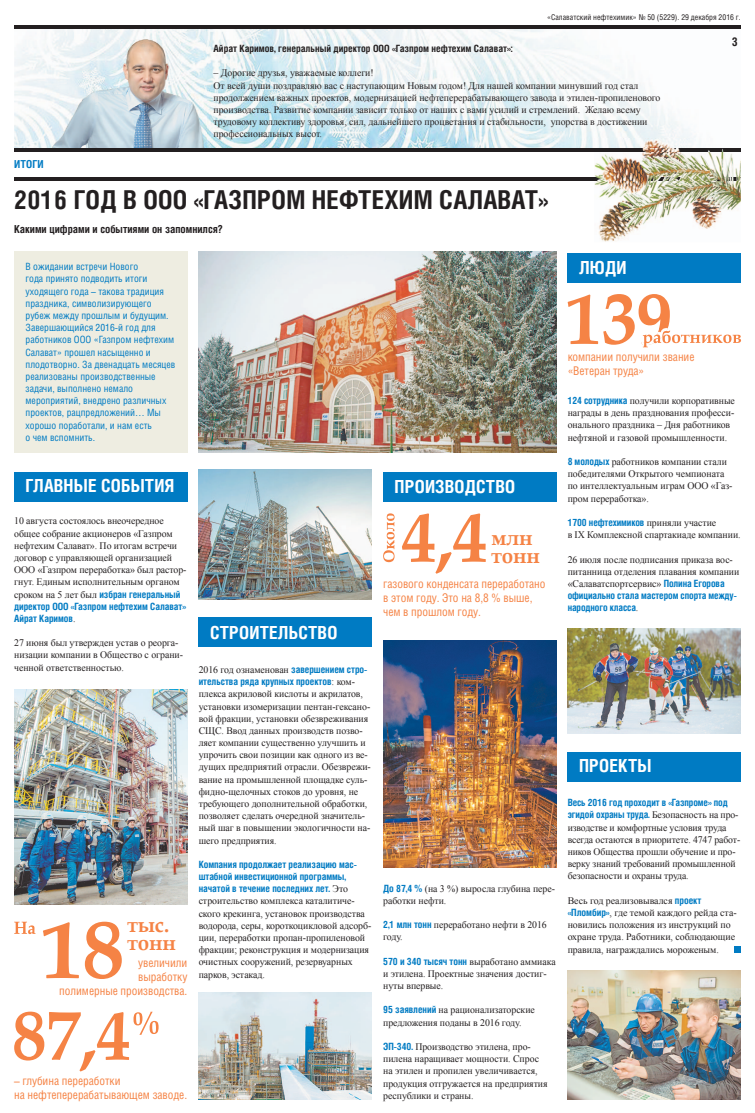
<style>
.page{position:relative;width:755px;height:1113px;background:#fff}
.page>*{position:absolute;margin:0;border:0;box-sizing:border-box;transform-origin:0 0}
.t1{font:700 26px "Helios Cond";letter-spacing:.01em;color:#231f20}
.t2{font:700 21px/18px "Book Antiqua";letter-spacing:-.005em;color:#f58345}
.t3{font:700 18px "Helios Cond";letter-spacing:.01em;color:#fff}
.t4{font:12px/14px "Helios Cond";letter-spacing:-.005em;color:#f58345}
.t5{font:700 12px "Helios Cond";color:#231f20}
.t6{font:700 11px "Helios Cond";color:#231f20}
.t7{font:700 11px "Helios Cond";letter-spacing:.01em;color:#007bc3}
.t8{font:10px/12.2px "Times New Roman";letter-spacing:-.005em;color:#231f20}
.t9{font:10px/12.2px "Helios Cond";color:#007bc3}
.t10{font:700 10px/12.2px "Helios Cond";letter-spacing:-.005em;color:#007bc3}
.t11{font:700 10px "Helios Cond";color:#231f20}
.t12{font:8px "Helios Cond";color:#231f20}
.s1{font-family:"Times New Roman";font-weight:400;color:#231f20}
.s2{font-family:"Helios Cond";font-weight:700;color:#007bc3}
</style>
<div class="page">
<img style="left:14px;top:29px;width:682px;height:119px">
<img style="left:47px;top:39px;width:159px;height:109px">
<div style="left:14px;top:251px;width:173px;height:201px;background:#eeede1"></div>
<div style="left:14px;top:472px;width:173px;height:30px;background:#007bc3"></div>
<div style="left:198px;top:617px;width:173px;height:30px;background:#007bc3"></div>
<div style="left:383px;top:472px;width:173px;height:30px;background:#007bc3"></div>
<div style="left:567px;top:253px;width:173px;height:30px;background:#007bc3"></div>
<div style="left:567px;top:751px;width:173px;height:30px;background:#007bc3"></div>
<hr style="left:14px;top:148px;width:580px;height:3px;background:#231f20">
<hr style="left:14px;top:177px;width:726px;height:3px;background:#231f20">
<hr style="left:14px;top:26px;width:726px;height:3px;background:#231f20">
<img style="left:198px;top:251px;width:358px;height:201px">
<img style="left:567px;top:970px;width:173px;height:129px">
<img style="left:14px;top:689px;width:173px;height:215px">
<img style="left:198px;top:469px;width:173px;height:130px">
<img style="left:198px;top:992px;width:173px;height:107px">
<img style="left:383px;top:640px;width:173px;height:227px">
<img style="left:567px;top:628px;width:173px;height:106px">
<svg style="left:14px;top:1011px;width:144px;height:60px"></svg>
<svg style="left:402px;top:513px;width:83px;height:61px"></svg>
<svg style="left:383px;top:513px;width:11px;height:49px"></svg>
<svg style="left:567px;top:294px;width:173px;height:53px"></svg>
<img style="left:594px;top:139px;width:146px;height:103px">
<img style="left:594px;top:148px;width:146px;height:1px">
<img style="left:594px;top:177px;width:146px;height:3px">
<svg style="left:14px;top:921px;width:21px;height:13px"></svg>
<svg style="left:43px;top:921px;width:79px;height:58px"></svg>
<div style="left:733px;top:945px;width:7px;height:7px;background:#007bc3"></div>
<p class="t12" style="left:547px;top:12px;width:195px">«Салаватский нефтехимик» № 50 (5229). 29 декабря 2016 г.</p>
<p class="t5" style="left:731px;top:33px;width:7px">3</p>
<p class="t11" style="left:213px;top:42px;width:300px">Айрат Каримов, генеральный директор ООО «Газпром нефтехим Салават»:</p>
<p class="t8" style="left:213px;top:67px;width:448px">– Дорогие друзья, уважаемые коллеги!<br>От всей души поздравляю вас с наступающим Новым годом! Для нашей компании минувший год стал продолжением важных проектов, модернизацией нефтеперерабатывающего завода и этилен-пропиленового производства. Развитие компании зависит только от наших с вами усилий и стремлений. Желаю всему трудовому коллективу здоровья, сил, дальнейшего процветания и стабильности, упорства в достижении профессиональных высот.</p>
<p class="t7" style="left:14px;top:157px;width:31px">ИТОГИ</p>
<h1 class="t1" style="left:14px;top:182px;width:535px">2016 ГОД В ООО «ГАЗПРОМ НЕФТЕХИМ САЛАВАТ»</h1>
<p class="t6" style="left:14px;top:222px;width:210px">Какими цифрами и событиями он запомнился?</p>
<p class="t9" style="left:26px;top:260px;width:151px">В ожидании встречи Нового<br>года принято подводить итоги уходящего года – такова традиция праздника, символизирующего рубеж между прошлым и будущим.<br>Завершающийся 2016-й год для работников ООО «Газпром нефтехим<br>Салават» прошел насыщенно и плодотворно. За двенадцать месяцев реализованы производственные задачи, выполнено немало мероприятий, внедрено различных проектов, рацпредложений… Мы хорошо поработали, и нам есть<br>о чем вспомнить.</p>
<h3 class="t3" style="left:26px;top:473px;width:150px">ГЛАВНЫЕ СОБЫТИЯ</h3>
<h3 class="t3" style="left:394px;top:474px;width:122px">ПРОИЗВОДСТВО</h3>
<p class="t8" style="left:14px;top:515px;width:174px">10 августа состоялось внеочередное общее собрание акционеров «Газпром нефтехим Салават». По итогам встречи договор с управляющей организацией ООО «Газпром переработка» был растор&shy;гнут. Единым исполнительным органом</p>
<p class="t10" style="left:14px;top:588px;width:173px"><span class="s1">сроком на 5 лет был</span> избран генеральный директор ООО «Газпром нефтехим Салават»<br>Айрат Каримов<span class="s1">.</span></p>
<p class="t8" style="left:14px;top:636px;width:170px">27 июня был утвержден устав о реорга&shy;низации компании в Общество с ограни&shy;ченной ответственностью.</p>
<h2 class="t2" style="left:127px;top:916px;width:50px">тыс. тонн</h2>
<p class="t4" style="left:59px;top:955px;width:129px;text-align:right">увеличили<br>выработку<br>полимерные производства.</p>
<h3 class="t3" style="left:210px;top:621px;width:129px">СТРОИТЕЛЬСТВО</h3>
<p class="t8" style="left:198px;top:663px;width:170px">2016 год ознаменован <span class="s2">завершением стро-</span></p>
<p class="t10" style="left:198px;top:675px;width:158px">ительства ряда крупных проектов<span class="s1">: ком-</span></p>
<p class="t8" style="left:198px;top:687px;width:173px">плекса акриловой кислоты и акрилатов, установки изомеризации пентан-гексано&shy;вой фракции, установки обезвреживания СЩС. Ввод данных производств позво&shy;ляет компании существенно улучшить и упрочить свои позиции как одного из ве&shy;дущих предприятий отрасли. Обезврежи&shy;вание на промышленной площадке суль&shy;фидно-щелочных стоков до уровня, не требующего дополнительной обработки, позволяет сделать очередной значитель&shy;ный шаг в повышении экологичности на&shy;шего предприятия.</p>
<p class="t10" style="left:198px;top:858px;width:160px">Компания продолжает реализацию мас&shy;штабной инвестиционной программы, начатой в течение последних лет. <span class="s1">Это</span></p>
<p class="t8" style="left:198px;top:895px;width:174px">строительство комплекса каталитиче&shy;ского крекинга, установок производства водорода, серы, короткоцикловой адсорб&shy;ции, переработки пропан-пропиленовой фракции; реконструкция и модернизация очистных сооружений, резервуарных парков, эстакад.</p>
<p class="t4" style="left:14px;top:1073px;width:174px">– глубина переработки<br>на нефтеперерабатывающем заводе.</p>
<h2 class="t2" style="left:491px;top:528px;width:50px">млн тонн</h2>
<p class="t4" style="left:383px;top:577px;width:164px">газового конденсата переработано в этом году. Это на 8,8 % выше, чем в прошлом году.</p>
<p class="t8" style="left:383px;top:882px;width:173px"><span class="s2">До 87,4 %</span> (на 3 %) выросла глубина пере&shy;работки нефти.</p>
<p class="t8" style="left:383px;top:918px;width:165px"><span class="s2">2,1 млн тонн</span> переработано нефти в 2016 году.</p>
<p class="t8" style="left:383px;top:955px;width:174px"><span class="s2">570 и 340 тысяч тонн</span> выработано аммиака и этилена. Проектные значения достиг&shy;нуты впервые.</p>
<p class="t8" style="left:383px;top:1003px;width:153px"><span class="s2">95 заявлений</span> на рационализаторские предложения поданы в 2016 году.</p>
<p class="t8" style="left:383px;top:1040px;width:166px"><span class="s2">ЭП-340.</span> Производство этилена, про&shy;пилена наращивает мощности. Спрос на этилен и пропилен увеличивается, продукция отгружается на предприятия республики и страны.</p>
<h3 class="t3" style="left:578px;top:255px;width:49px">ЛЮДИ</h3>
<p class="t4" style="left:567px;top:349px;width:128px">компании получили звание «Ветеран труда»</p>
<p class="t8" style="left:567px;top:394px;width:169px"><span class="s2">124 сотрудника</span> получили корпоративные награды в день празднования професси&shy;онального праздника – Дня работников нефтяной и газовой промышленности.</p>
<p class="t8" style="left:567px;top:455px;width:166px"><span class="s2">8 молодых</span> работников компании стали победителями Открытого чемпионата по интеллектуальным играм ООО «Газ&shy;пром переработка».</p>
<p class="t10" style="left:567px;top:516px;width:150px">1700 нефтехимиков <span class="s1">приняли участие</span></p>
<p class="t8" style="left:567px;top:528px;width:174px">в IX Комплексной спартакиаде компании.</p>
<p class="t8" style="left:567px;top:553px;width:173px">26 июля после подписания приказа вос&shy;питанница отделения плавания компании «Салаватспортсервис» <span class="s2">Полина Егорова</span></p>
<p class="t10" style="left:567px;top:589px;width:170px">официально стала мастером спорта между&shy;народного класса<span class="s1">.</span></p>
<h3 class="t3" style="left:578px;top:754px;width:74px">ПРОЕКТЫ</h3>
<p class="t10" style="left:567px;top:796px;width:172px">Весь 2016 год проходит в «Газпроме» под эгидой охраны труда. <span class="s1">Безопасность на про-</span></p>
<p class="t8" style="left:567px;top:821px;width:174px">изводстве и комфортные условия труда всегда остаются в приоритете. 4747 работ&shy;ников Общества прошли обучение и про&shy;верку знаний требований промышленной безопасности и охраны труда.</p>
<p class="t8" style="left:567px;top:894px;width:170px">Весь год реализовывался <span class="s2">проект «Пломбир»</span>, где темой каждого рейда ста&shy;новились положения из инструкций по охране труда. Работники, соблюдающие правила, награждались мороженым.</p>
</div>
